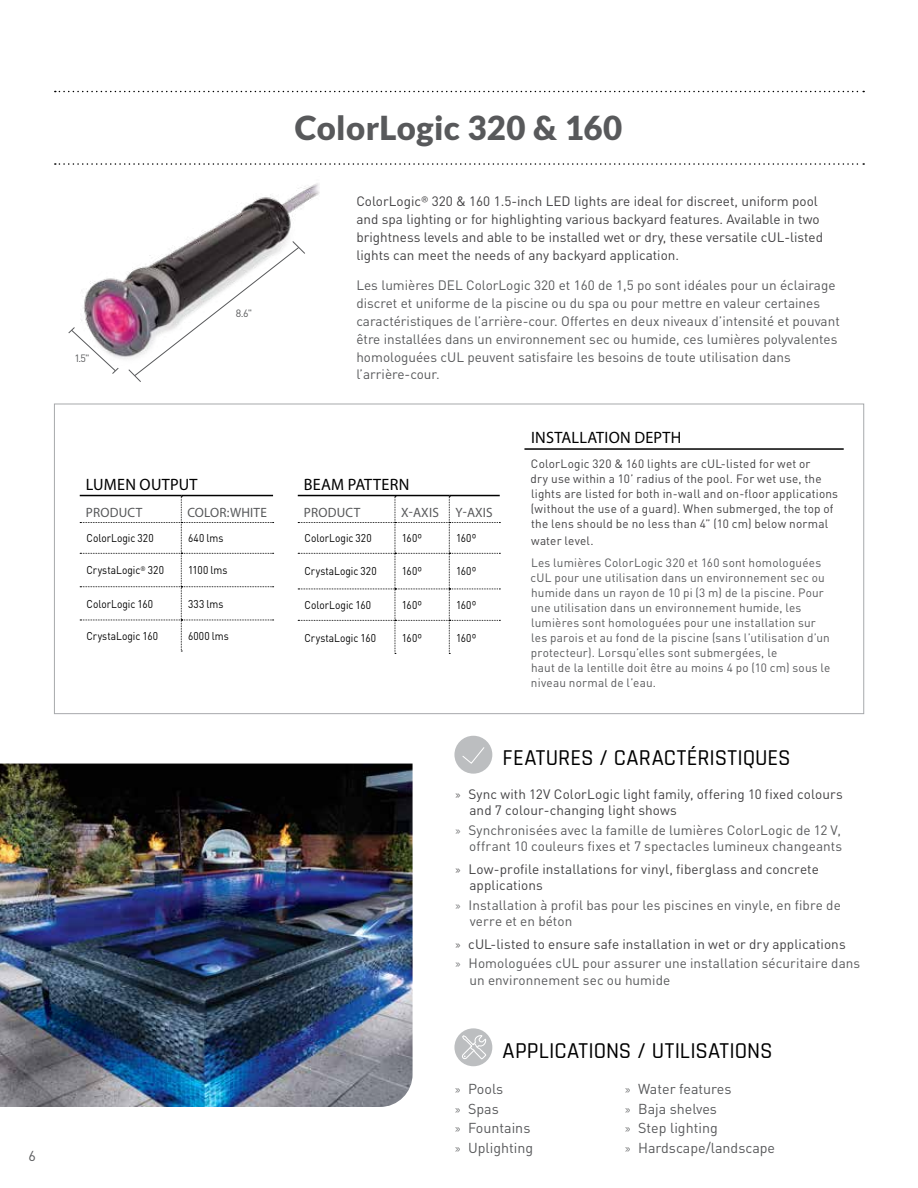
<style>
.page{position:relative;width:918px;height:1188px;background:#fff}
.page>*{position:absolute;margin:0;border:0;box-sizing:border-box;transform-origin:0 0}
.t1{font:900 33px "Lato";letter-spacing:.01em;color:#58595b}
.t2{font:500 22.5px "Rajdhani";color:#000}
.t3{font:16.5px "Myriad Pro";letter-spacing:.015em;color:#000}
.t4{font:14.25px/19.5px "DIN Pro";color:#58595b}
.t5{font:13.5px/18px "DIN Pro";color:#58595b}
.t6{font:13.5px/18px "DIN Pro";color:#414042}
.t7{font:13.5px "Myriad Pro";letter-spacing:.015em;color:#58595b}
.t8{font:12px/15px "DIN Pro";letter-spacing:.015em;color:#58595b}
.t9{font:12px/15px "DIN Pro";letter-spacing:.015em;color:#414042}
.t10{font:11.25px "DIN Pro";letter-spacing:.01em;color:#000;scale:.9 1}
.t11{font:10.5px "DIN Pro";color:#58595b}
.s1{font-family:"Rajdhani"}
.s2{font-family:"Rajdhani";color:#58595b}
.s3{color:#58595b}
</style>
<div class="page">
<img style="left:81px;top:183px;width:239px;height:176px">
<svg style="left:55px;top:91px;width:809px;height:1px"></svg>
<svg style="left:55px;top:163px;width:809px;height:2px"></svg>
<hr style="left:80px;top:495px;width:101px;height:1px;background:#000">
<hr style="left:181px;top:495px;width:92px;height:1px;background:#000">
<svg style="left:80px;top:496px;width:194px;height:156px"></svg>
<hr style="left:298px;top:495px;width:97px;height:1px;background:#000">
<hr style="left:395px;top:495px;width:54px;height:1px;background:#000">
<hr style="left:449px;top:495px;width:51px;height:1px;background:#000">
<svg style="left:298px;top:496px;width:202px;height:158px"></svg>
<img style="left:0;top:764px;width:413px;height:343px">
<div style="left:454px;top:1028px;width:38px;height:38px;background:#bcbec0;border-radius:50%"></div>
<svg style="left:462px;top:1034px;width:26px;height:27px"></svg>
<div style="left:454px;top:736px;width:38px;height:38px;background:#bcbec0;border-radius:50%"></div>
<svg style="left:462px;top:747px;width:23px;height:17px"></svg>
<svg style="left:68px;top:327px;width:51px;height:47px"></svg>
<svg style="left:128px;top:241px;width:177px;height:141px"></svg>
<hr style="left:524px;top:448px;width:320px;height:2px;background:#000">
<p class="t4" style="left:28px;top:1145px;width:9px">6</p>
<p class="t11" style="left:75px;top:350px;width:17px">1.5"</p>
<p class="t11" style="left:236px;top:305px;width:18px">8.6"</p>
<p class="t3" style="left:86px;top:474px;width:113px">LUMEN OUTPUT</p>
<p class="t7" style="left:86px;top:504px;width:58px">PRODUCT</p>
<p class="t7" style="left:187px;top:504px;width:81px">COLOR: WHITE</p>
<p class="t10" style="left:86px;top:530px;width:76px">ColorLogic 320</p>
<p class="t10" style="left:188px;top:530px;width:41px">640 lms</p>
<p class="t10" style="left:86px;top:562px;width:88px">CrystaLogic<sup>®</sup> 320</p>
<p class="t10" style="left:188px;top:562px;width:45px">1100 lms</p>
<p class="t10" style="left:86px;top:595px;width:76px">ColorLogic 160</p>
<p class="t10" style="left:188px;top:595px;width:41px">333 lms</p>
<p class="t10" style="left:86px;top:628px;width:81px">CrystaLogic 160</p>
<p class="t10" style="left:188px;top:628px;width:47px">6000 lms</p>
<h1 class="t1" style="left:295px;top:108px;width:329px">ColorLogic 320 &amp; 160</h1>
<p class="t6" style="left:356px;top:191px;width:468px">ColorLogic® 320 &amp; 160 1.5-inch LED lights are ideal for discreet, uniform pool and spa lighting or for highlighting various backyard features. Available in two brightness levels and able to be installed wet or dry, these versatile cUL-listed lights can meet the needs of any backyard application.</p>
<p class="t5" style="left:356px;top:275px;width:485px">Les lumières DEL ColorLogic 320 et 160 de 1,5 po sont idéales pour un éclairage discret et uniforme de la piscine ou du spa ou pour mettre en valeur certaines caractéristiques de l’arrière-cour. Offertes en deux niveaux d’intensité et pouvant être installées dans un environnement sec ou humide, ces lumières polyvalentes homologuées cUL peuvent satisfaire les besoins de toute utilisation dans l’arrière-cour.</p>
<p class="t3" style="left:304px;top:474px;width:107px">BEAM PATTERN</p>
<p class="t7" style="left:304px;top:504px;width:58px">PRODUCT</p>
<p class="t7" style="left:401px;top:504px;width:93px">X-AXIS Y-AXIS</p>
<p class="t10" style="left:305px;top:530px;width:76px">ColorLogic 320</p>
<p class="t10" style="left:402px;top:530px;width:24px">160º</p>
<p class="t10" style="left:456px;top:530px;width:24px">160º</p>
<p class="t10" style="left:305px;top:563px;width:82px">CrystaLogic 320</p>
<p class="t10" style="left:402px;top:563px;width:24px">160º</p>
<p class="t10" style="left:456px;top:563px;width:24px">160º</p>
<p class="t10" style="left:305px;top:596px;width:76px">ColorLogic 160</p>
<p class="t10" style="left:402px;top:596px;width:24px">160º</p>
<p class="t10" style="left:456px;top:596px;width:24px">160º</p>
<p class="t10" style="left:305px;top:629px;width:81px">CrystaLogic 160</p>
<p class="t10" style="left:402px;top:629px;width:24px">160º</p>
<p class="t10" style="left:456px;top:629px;width:24px">160º</p>
<p class="t3" style="left:531px;top:427px;width:152px">INSTALLATION DEPTH</p>
<p class="t9" style="left:531px;top:456px;width:309px">ColorLogic 320 &amp; 160 lights are cUL-listed for wet or<br>dry use within a 10’ radius of the pool. For wet use, the lights are listed for both in-wall and on-floor applications (without the use of a guard). When submerged, the top of the lens should be no less than 4” (10 cm) below normal</p>
<p class="t9" style="left:531px;top:532px;width:64px">water level.</p>
<p class="t8" style="left:530px;top:555px;width:302px">Les lumières ColorLogic 320 et 160 sont homologuées cUL pour une utilisation dans un environnement sec ou humide dans un rayon de 10 pi (3 m) de la piscine. Pour une utilisation dans un environnement humide, les lumières sont homologuées pour une installation sur les parois et au fond de la piscine (sans l’utilisation d’un protecteur). Lorsqu’elles sont submergées, le<br>haut de la lentille doit être au moins 4 po (10 cm) sous le niveau normal de l’eau.</p>
<h2 class="t2" style="left:503px;top:745px;width:290px">FEATURES / CARACTÉRISTIQUES</h2>
<p class="t6" style="left:469px;top:785px;width:375px;line-height:16.5px;text-indent:-14px"><span class="s1">»</span> Sync with 12V ColorLogic light family, offering 10 fixed colours and 7 colour-changing light shows</p>
<p class="t5" style="left:455px;top:821px;width:389px;line-height:16.5px;text-align:right"><span class="s1">»</span> Synchronisées avec la famille de lumières ColorLogic de 12 V, offrant 10 couleurs fixes et 7 spectacles lumineux changeants</p>
<p class="t6" style="left:469px;top:860px;width:351px;line-height:16.5px;text-indent:-14px"><span class="s1">»</span> Low-profile installations for vinyl, fiberglass and concrete applications</p>
<p class="t5" style="left:470px;top:896px;width:373px;line-height:16.5px;text-indent:-15px"><span class="s1">»</span> Installation à profil bas pour les piscines en vinyle, en fibre de verre et en béton</p>
<p class="t6" style="left:455px;top:933px;width:407px;line-height:19.5px"><span class="s1">»</span> cUL-listed to ensure safe installation in wet or dry applications<br><span class="s2">»</span> <span class="s3">Homologuées cUL pour assurer une installation sécuritaire dans</span></p>
<p class="t5" style="left:470px;top:970px;width:202px">un environnement sec ou humide</p>
<h2 class="t2" style="left:503px;top:1038px;width:271px">APPLICATIONS / UTILISATIONS</h2>
<p class="t4" style="left:455px;top:1079px;width:80px"><span class="s1">»</span> Pools<br><span class="s1">»</span> Spas<br><span class="s1">»</span> Fountains <span class="s1">»</span> Uplighting</p>
<p class="t4" style="left:625px;top:1079px;width:152px"><span class="s1">»</span> Water features<br><span class="s1">»</span> Baja shelves<br><span class="s1">»</span> Step lighting<br><span class="s1">»</span> Hardscape/landscape</p>
</div>
